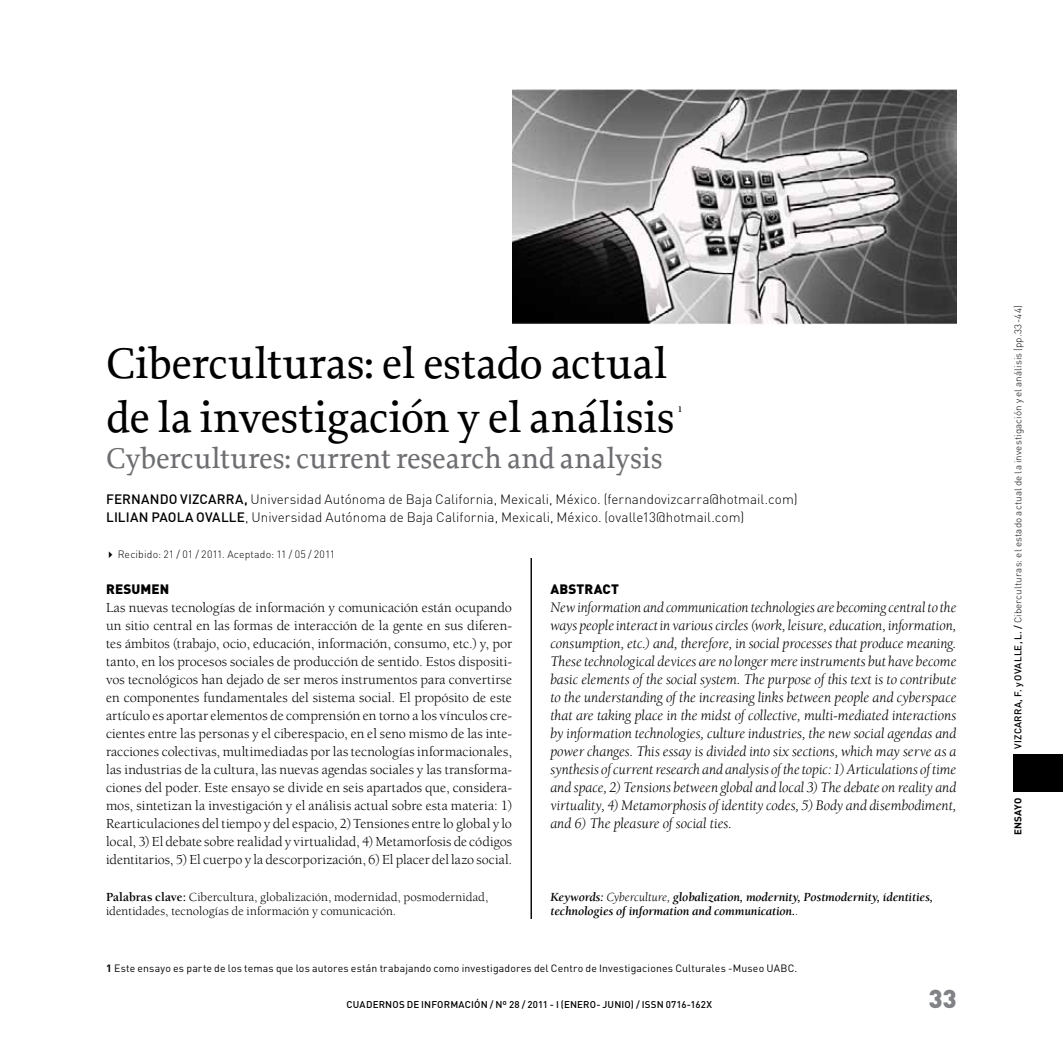
<style>
.page{position:relative;width:1063px;height:1063px;background:#fff}
.page>*{position:absolute;margin:0;border:0;box-sizing:border-box;transform-origin:0 0}
.t1{font:500 45px/54px "Proforma";letter-spacing:-.01em;color:#000}
.t2{font:500 30px "Proforma";letter-spacing:-.005em;color:#6d6e71}
.t3{font:900 25.5px "DIN";color:#808285}
.t4{font:italic 15px/18px "Berkeley Std";letter-spacing:-.005em;color:#000;text-align:justify}
.t5{font:14.25px/18px "Berkeley Std";color:#000;text-align:justify}
.t6{font:300 13.5px "DIN";letter-spacing:.005em;color:#000}
.t7{font:900 13.5px "DIN";letter-spacing:.01em;color:#000}
.t8{font:12.75px/14.2px "Berkeley Std";letter-spacing:.005em;color:#000}
.t9{font:italic 700 12.75px/14.2px "Berkeley Std";letter-spacing:-.01em;color:#000}
.t10{font:10.5px "DIN";letter-spacing:.015em;color:#000}
.t11{font:300 10.5px "DIN";letter-spacing:.01em;color:#000}
.t12{font:300 9.75px "DIN";letter-spacing:.015em;color:#000}
.t13{font:500 9.75px "DIN";letter-spacing:.02em;color:#000}
.t14{font:700 9.75px "DIN";letter-spacing:.015em;color:#000}
.t15{font:700 8.7px "Berkeley Std";color:#000}
.s1{font-weight:500}
.s2{font-weight:700}
.s3{font-weight:400}
</style>
<div class="page">
<hr style="left:531px;top:558px;width:1px;height:361px;background:#000">
<img style="left:512px;top:90px;width:445px;height:234px">
<div style="left:1013px;top:756px;width:50px;height:36px;background:#000"></div>
<div style="left:1013px;top:755px;width:50px;height:36px;background:#000"></div>
<h1 class="t1" style="left:106px;top:336px;width:570px">Ciberculturas: el estado actual de la investigación y el análisis</h1>
<p class="t15" style="left:678px;top:405px;width:6px">1</p>
<h2 class="t2" style="left:106px;top:440px;width:558px">Cybercultures: current research and analysis</h2>
<p class="t6" style="left:106px;top:509px;width:640px"><span class="s1">LILIAN PAOLA OVALLE</span>, Universidad Autónoma de Baja California, Mexicali, México. (ovalle13@hotmail.com)</p>
<p class="t11" style="left:118px;top:548px;width:219px">Recibido: 21 / 01 / 2011. Aceptado: 11 / 05 / 2011</p>
<p class="t6" style="left:106px;top:491px;width:693px"><span class="s1">FERNANDO VIZCARRA,</span> Universidad Autónoma de Baja California, Mexicali, México. (fernandovizcarra@hotmail.com)</p>
<p class="t7" style="left:106px;top:580px;width:65px">RESUMEN</p>
<p class="t5" style="left:106px;top:599px;width:408px">Las nuevas tecnologías de información y comunicación están ocupando un sitio central en las formas de interacción de la gente en sus diferen&shy;tes ámbitos (trabajo, ocio, educación, información, consumo, etc.) y, por tanto, en los procesos sociales de producción de sentido. Estos dispositi&shy;vos tecnológicos han dejado de ser meros instrumentos para convertirse en componentes fundamentales del sistema social. El propósito de este artículo es aportar elementos de comprensión en torno a los vínculos cre&shy;cientes entre las personas y el ciberespacio, en el seno mismo de las inte&shy;racciones colectivas, multimediadas por las tecnologías informacionales, las industrias de la cultura, las nuevas agendas sociales y las transforma&shy;ciones del poder. Este ensayo se divide en seis apartados que, considera&shy;mos, sintetizan la investigación y el análisis actual sobre esta materia: 1)<br>Rearticulaciones del tiempo y del espacio, 2) Tensiones entre lo global y lo local, 3) El debate sobre realidad y virtualidad, 4) Metamorfosis de códigos identitarios, 5) El cuerpo y la descorporización, 6) El placer del lazo social.</p>
<p class="t8" style="left:106px;top:890px;width:384px"><span class="s2">Palabras clave:</span> Cibercultura, globalización, modernidad, posmodernidad, identidades, tecnologías de información y comunicación.</p>
<p class="t7" style="left:550px;top:580px;width:70px">ABSTRACT</p>
<p class="t4" style="left:550px;top:599px;width:408px">New information and communication technologies are becoming central to the ways people interact in various circles (work, leisure, education, information, consumption, etc.) and, therefore, in social processes that produce meaning.<br>These technological devices are no longer mere instruments but have become basic elements of the social system. The purpose of this text is to contribute to the understanding of the increasing links between people and cyberspace that are taking place in the midst of collective, multi-mediated interactions by information technologies, culture industries, the new social agendas and power changes. This essay is divided into six sections, which may serve as a synthesis of current research and analysis of the topic: 1) Articulations of time and space, 2) Tensions between global and local 3) The debate on reality and virtuality, 4) Metamorphosis of identity codes, 5) Body and disembodiment, and 6) The pleasure of social ties.</p>
<p class="t9" style="left:550px;top:890px;width:384px">Keywords: <span class="s3">Cyberculture,</span> globalization, modernity, Postmodernity, ídentities, technologies of information and communication.<span class="s3">.</span></p>
<p class="t10" style="left:106px;top:962px;width:693px"><span class="s2">1</span> Este ensayo es parte de los temas que los autores están trabajando como investigadores del Centro de Investigaciones Culturales -Museo UABC.</p>
<p class="t13" style="left:347px;top:998px;width:367px">CUADERNOS DE INFORMACIÓN / Nº 28 / 2011 - I (ENERO- JUNIO) / ISSN 0716-162x</p>
<h3 class="t3" style="left:928px;top:982px;width:30px">33</h3>
<p class="t12" style="left:1012px;top:749px;width:445px;rotate:-90deg"><span class="s1">Vizcarra, F. y OVALLE, L. /</span> Ciberculturas: el estado actual de la investigación y el análisis (pp.33-44)</p>
<p class="t14" style="left:1012px;top:835px;width:39px;rotate:-90deg">ensayo</p>
</div>
